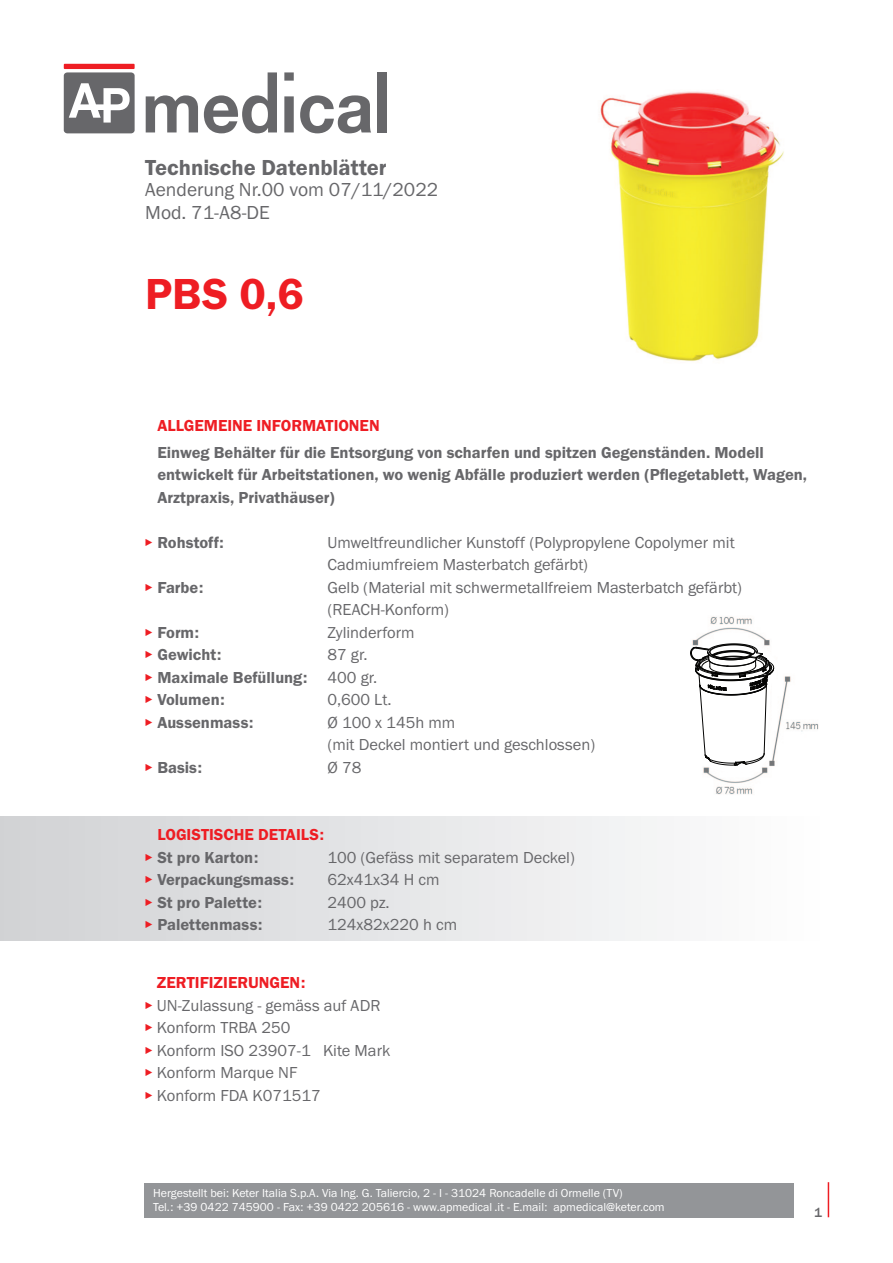
<style>
.page{position:relative;width:893px;height:1263px;background:#fff}
.page>*{position:absolute;margin:0;border:0;box-sizing:border-box;transform-origin:0 0}
.t1{font:45px "Franklin Gothic URW Dem";color:#ee1d23}
.t2{font:22.5px "Franklin Gothic URW Dem";color:#67676a}
.t3{font:19.5px/22.5px "Franklin Gothic URW Boo";color:#67676a}
.t4{font:16.5px/22.5px "Franklin Gothic URW Boo";color:#67676a}
.t5{font:16.5px/22.5px "Franklin Gothic URW Dem";color:#67676a}
.t6{font:16.5px/22.5px "Franklin Gothic URW Dem";color:#ee1d23}
.t7{font:500 13.5px "Franklin Gothic";color:#67676a}
.t8{font:12px/13.5px "Franklin Gothic URW Boo";color:#fff}
.s1{font-family:"Franklin Gothic URW Boo";color:#ee1d23}
.s2{font-family:"Franklin Gothic URW Boo"}
.s3{color:#67676a}
.s4{color:#ee1d23}
</style>
<div class="page">
<hr style="left:828px;top:1182px;width:1px;height:35px;background:#ee1d23">
<div style="left:145px;top:1183px;width:649px;height:34px;background:#939598"></div>
<img style="left:692px;top:616px;width:127px;height:179px">
<div style="left:0;top:817px;width:829px;height:123px;background:linear-gradient(to right,#d0d2d4,#fefefe)"></div>
<div style="left:64px;top:72px;width:71px;height:61px;background:#67676a;border-radius:3px"></div>
<svg style="left:146px;top:95px;width:52px;height:37px"></svg>
<svg style="left:204px;top:72px;width:73px;height:61px"></svg>
<svg style="left:284px;top:72px;width:10px;height:60px"></svg>
<svg style="left:300px;top:95px;width:71px;height:38px"></svg>
<div style="left:378px;top:72px;width:9px;height:60px;background:#67676a"></div>
<div style="left:64px;top:64px;width:71px;height:5px;background:#ee1d23"></div>
<svg style="left:69px;top:83px;width:61px;height:40px"></svg>
<img style="left:600px;top:91px;width:184px;height:270px">
<svg style="left:690px;top:642px;width:89px;height:131px"></svg>
<h2 class="t2" style="left:145px;top:154px;width:243px">Technische Datenblätter</h2>
<p class="t3" style="left:145px;top:178px;width:294px">Aenderung Nr.00 vom 07/11/2022<br>Mod. 71-A8-DE</p>
<h1 class="t1" style="left:145px;top:266px;width:160px">PBS 0,6</h1>
<p class="t6" style="left:157px;top:414px;width:224px">ALLGEMEINE INFORMATIONEN</p>
<p class="t5" style="left:157px;top:441px;width:651px">Einweg Behälter für die Entsorgung von scharfen und spitzen Gegenständen. Modell entwickelt für Arbeitstationen, wo wenig Abfälle produziert werden (Pflegetablett, Wagen,<br>Arztpraxis, Privathäuser)</p>
<p class="t5" style="left:145px;top:531px;width:81px"><span class="s1">▸</span> Rohstoff:</p>
<p class="t4" style="left:327px;top:531px;width:409px">Umweltfreundlicher Kunstoff (Polypropylene Copolymer mit<br>Cadmiumfreiem Masterbatch gefärbt)</p>
<p class="t5" style="left:145px;top:576px;width:60px"><span class="s1">▸</span> Farbe:</p>
<p class="t4" style="left:327px;top:576px;width:416px">Gelb (Material mit schwermetallfreiem Masterbatch gefärbt) (REACH-Konform)</p>
<p class="t5" style="left:145px;top:621px;width:56px"><span class="s1">▸</span> Form:</p>
<p class="t4" style="left:327px;top:621px;width:89px">Zylinderform</p>
<p class="t5" style="left:145px;top:643px;width:78px"><span class="s1">▸</span> Gewicht:</p>
<p class="t4" style="left:327px;top:643px;width:42px">87 gr.</p>
<p class="t5" style="left:145px;top:666px;width:234px"><span class="s1">▸</span> Maximale Befüllung: <span class="s2">400 gr. </span><span class="s1">▸</span> Volumen:</p>
<p class="t4" style="left:327px;top:688px;width:66px">0,600 Lt.</p>
<p class="t5" style="left:145px;top:711px;width:110px"><span class="s1">▸</span> Aussenmass:</p>
<p class="t4" style="left:327px;top:711px;width:269px">Ø 100 x 145h mm<br>(mit Deckel montiert und geschlossen)</p>
<p class="t5" style="left:145px;top:756px;width:59px"><span class="s1">▸</span> Basis:</p>
<p class="t4" style="left:327px;top:756px;width:35px">Ø 78</p>
<p class="t6" style="left:145px;top:823px;width:181px;text-indent:13px">LOGISTISCHE DETAILS: <span class="s2">▸</span> <span class="s3">St pro Karton:</span></p>
<p class="t4" style="left:327px;top:846px;width:249px">100 (Gefäss mit separatem Deckel)</p>
<p class="t5" style="left:145px;top:868px;width:151px"><span class="s1">▸</span> Verpackungsmass:</p>
<p class="t4" style="left:327px;top:868px;width:114px">62x41x34 H cm</p>
<p class="t5" style="left:145px;top:891px;width:119px"><span class="s1">▸</span> St pro Palette:</p>
<p class="t4" style="left:327px;top:891px;width:64px">2400 pz.</p>
<p class="t5" style="left:145px;top:913px;width:119px"><span class="s1">▸</span> Palettenmass:</p>
<p class="t4" style="left:327px;top:913px;width:131px">124x82x220 h cm</p>
<p class="t6" style="left:157px;top:971px;width:150px">ZERTIFIZIERUNGEN:</p>
<p class="t4" style="left:145px;top:993px;width:247px"><span class="s4">▸</span> UN-Zulassung - gemäss auf ADR <span class="s4">▸</span> Konform TRBA 250<br><span class="s4">▸</span> Konform ISO 23907-1 Kite Mark <span class="s4">▸</span> Konform Marque NF<br><span class="s4">▸</span> Konform FDA K071517</p>
<p class="t8" style="left:153px;top:1186px;width:513px">Hergestellt bei: Keter Italia S.p.A. Via Ing. G. Taliercio, 2 - I - 31024 Roncadelle di Ormelle (TV)<br>Tel.: +39 0422 745900 - Fax: +39 0422 205616 - www.apmedical .it - E.mail: apmedical@keter.com</p>
<p class="t7" style="left:814px;top:1204px;width:9px">1</p>
</div>
